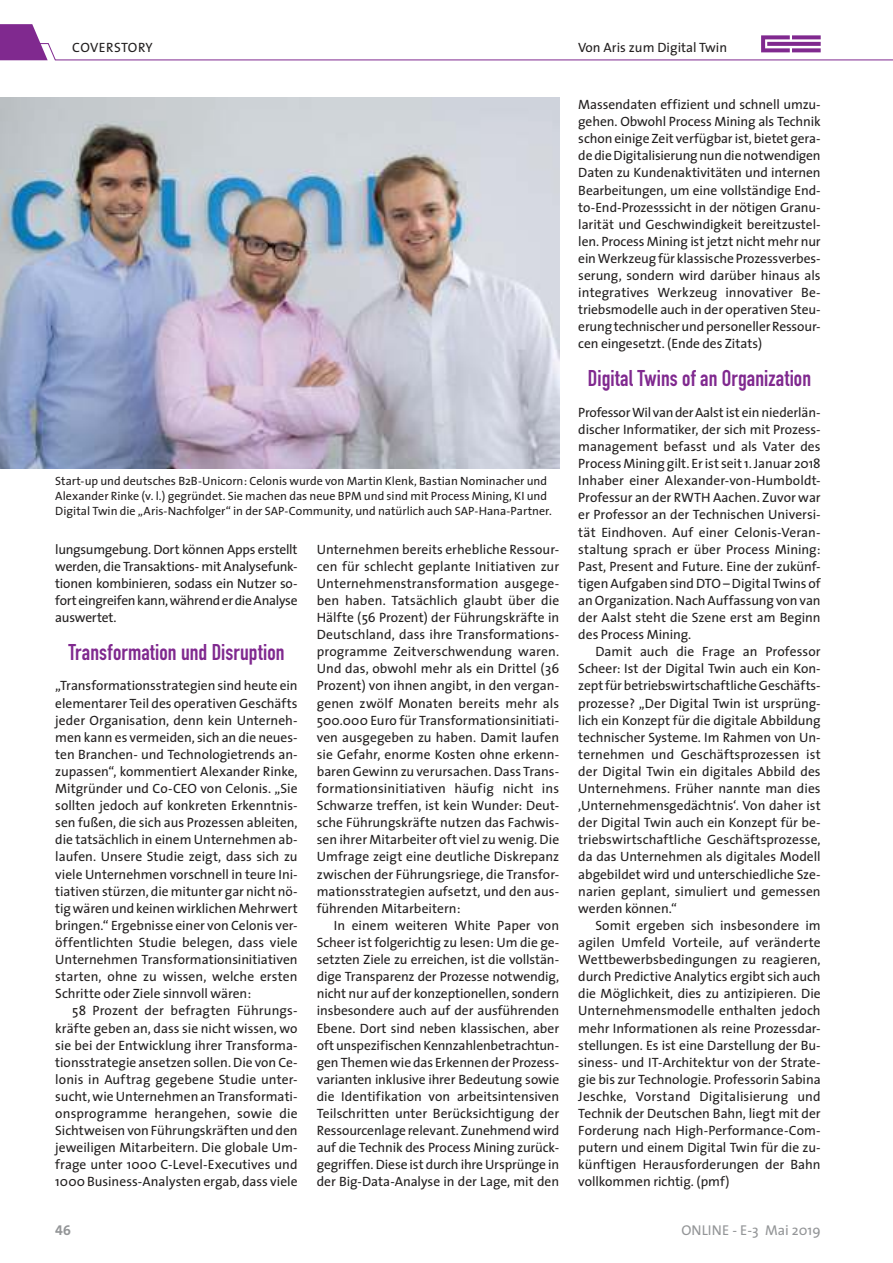
<style>
.page{position:relative;width:893px;height:1263px;background:#fff}
.page>*{position:absolute;margin:0;border:0;box-sizing:border-box;transform-origin:0 0}
.t1{font:700 22.5px "DIN Condensed";letter-spacing:.005em;color:#80298f}
.t2{font:14.25px "The Sans";color:#939597}
.t3{font:14.25px "The Sans Bold Expert";color:#939597}
.t4{font:13.5px/17.1px "The Sans";color:#221f1f;text-align:justify}
.t5{font:12px/15px "The Sans";color:#221f1f}
</style>
<div class="page">
<svg style="left:0;top:24px;width:893px;height:37px"></svg>
<img style="left:0;top:98px;width:559px;height:370px">
<p class="t4" style="left:72px;top:41px;width:82px">COVERSTORY</p>
<p class="t4" style="left:578px;top:41px;width:151px">Von Aris zum Digital Twin</p>
<p class="t5" style="left:55px;top:474px;width:498px">Start-up und deutsches B2B-Unicorn: Celonis wurde von Martin Klenk, Bastian Nominacher und<br>Alexander Rinke (v. l.) gegründet. Sie machen das neue BPM und sind mit Process Mining, KI und<br>Digital Twin die „Aris-Nachfolger“ in der SAP-Community, und natürlich auch SAP-Hana-Partner.</p>
<p class="t4" style="left:55px;top:541px;width:244px">lungsumgebung. Dort können Apps erstellt werden, die Transaktions- mit Analysefunk&shy;tionen kombinieren, sodass ein Nutzer so&shy;fort eingreifen kann, während er die Analyse auswertet.</p>
<h1 class="t1" style="left:68px;top:644px;width:218px">Transformation und Disruption</h1>
<p class="t4" style="left:55px;top:678px;width:244px">„Transformationsstrategien sind heute ein elementarer Teil des operativen Geschäfts jeder Organisation, denn kein Unterneh&shy;men kann es vermeiden, sich an die neues&shy;ten Branchen- und Technologietrends an&shy;zupassen“, kommentiert Alexander Rinke, Mitgründer und Co-CEO von Celonis. „Sie sollten jedoch auf konkreten Erkenntnis&shy;sen fußen, die sich aus Prozessen ableiten, die tatsächlich in einem Unternehmen ab&shy;laufen. Unsere Studie zeigt, dass sich zu viele Unternehmen vorschnell in teure Ini&shy;tiativen stürzen, die mitunter gar nicht nö&shy;tig wären und keinen wirklichen Mehrwert bringen.“ Ergebnisse einer von Celonis ver&shy;öffentlichten Studie belegen, dass viele Unternehmen Transformationsinitiativen starten, ohne zu wissen, welche ersten Schritte oder Ziele sinnvoll wären:</p>
<p class="t4" style="left:55px;top:1003px;width:244px;text-indent:17px">58 Prozent der befragten Führungs&shy;kräfte geben an, dass sie nicht wissen, wo sie bei der Entwicklung ihrer Transforma&shy;tionsstrategie ansetzen sollen. Die von Ce&shy;lonis in Auftrag gegebene Studie unter&shy;sucht, wie Unternehmen an Transformati&shy;onsprogramme herangehen, sowie die Sichtweisen von Führungskräften und den jeweiligen Mitarbeitern. Die globale Um&shy;frage unter 1000 C-Level-Executives und 1000 Business-Analysten ergab, dass viele</p>
<p class="t4" style="left:317px;top:541px;width:244px">Unternehmen bereits erhebliche Ressour&shy;cen für schlecht geplante Initiativen zur Unternehmenstransformation ausgege&shy;ben haben. Tatsächlich glaubt über die Hälfte (56 Prozent) der Führungskräfte in Deutschland, dass ihre Transformations&shy;programme Zeitverschwendung waren.<br>Und das, obwohl mehr als ein Drittel (36<br>Prozent) von ihnen angibt, in den vergan&shy;genen zwölf Monaten bereits mehr als 500.000 Euro für Transformationsinitiati&shy;ven ausgegeben zu haben. Damit laufen sie Gefahr, enorme Kosten ohne erkenn&shy;baren Gewinn zu verursachen. Dass Trans&shy;formationsinitiativen häufig nicht ins Schwarze treffen, ist kein Wunder: Deut&shy;sche Führungskräfte nutzen das Fachwis&shy;sen ihrer Mitarbeiter oft viel zu wenig. Die Umfrage zeigt eine deutliche Diskrepanz zwischen der Führungsriege, die Transfor&shy;mationsstrategien aufsetzt, und den aus&shy;führenden Mitarbeitern:</p>
<p class="t4" style="left:317px;top:917px;width:244px;text-indent:17px">In einem weiteren White Paper von Scheer ist folgerichtig zu lesen: Um die ge&shy;setzten Ziele zu erreichen, ist die vollstän&shy;dige Transparenz der Prozesse notwendig, nicht nur auf der konzeptionellen, sondern insbesondere auch auf der ausführenden Ebene. Dort sind neben klassischen, aber oft unspezifischen Kennzahlenbetrachtun&shy;gen Themen wie das Erkennen der Prozess&shy;varianten inklusive ihrer Bedeutung sowie die Identifikation von arbeitsintensiven Teilschritten unter Berücksichtigung der Ressourcenlage relevant. Zunehmend wird auf die Technik des Process Mining zurück&shy;gegriffen. Diese ist durch ihre Ursprünge in der Big-Data-Analyse in der Lage, mit den</p>
<p class="t4" style="left:578px;top:96px;width:244px">Massendaten effizient und schnell umzu&shy;gehen. Obwohl Process Mining als Technik schon einige Zeit verfügbar ist, bietet gera&shy;de die Digitalisierung nun die notwendigen Daten zu Kundenaktivitäten und internen Bearbeitungen, um eine vollständige End&shy;to-End-Prozesssicht in der nötigen Granu&shy;larität und Geschwindigkeit bereitzustel&shy;len. Process Mining ist jetzt nicht mehr nur ein Werkzeug für klassische Prozessverbes&shy;serung, sondern wird darüber hinaus als integratives Werkzeug innovativer Be&shy;triebsmodelle auch in der operativen Steu&shy;erung technischer und personeller Ressour&shy;cen eingesetzt. (Ende des Zitats)</p>
<h1 class="t1" style="left:588px;top:370px;width:225px">Digital Twins of an Organization</h1>
<p class="t4" style="left:578px;top:404px;width:244px">Professor Wil van der Aalst ist ein niederlän&shy;discher Informatiker, der sich mit Prozess&shy;management befasst und als Vater des Process Mining gilt. Er ist seit 1. Januar 2018<br>Inhaber einer Alexander-von-Humboldt-Professur an der RWTH Aachen. Zuvor war er Professor an der Technischen Universi&shy;tät Eindhoven. Auf einer Celonis-Veran&shy;staltung sprach er über Process Mining:<br>Past, Present and Future. Eine der zukünf&shy;tigen Aufgaben sind DTO – Digital Twins of an Organization. Nach Auffassung von van der Aalst steht die Szene erst am Beginn des Process Mining.</p>
<p class="t4" style="left:578px;top:644px;width:244px;text-indent:17px">Damit auch die Frage an Professor Scheer: Ist der Digital Twin auch ein Kon&shy;zept für betriebswirtschaftliche Geschäfts&shy;prozesse? „Der Digital Twin ist ursprüng&shy;lich ein Konzept für die digitale Abbildung technischer Systeme. Im Rahmen von Un&shy;ternehmen und Geschäftsprozessen ist der Digital Twin ein digitales Abbild des Unternehmens. Früher nannte man dies ,Unternehmensgedächtnis‘. Von daher ist der Digital Twin auch ein Konzept für be&shy;triebswirtschaftliche Geschäftsprozesse, da das Unternehmen als digitales Modell abgebildet wird und unterschiedliche Sze&shy;narien geplant, simuliert und gemessen werden können.“</p>
<p class="t4" style="left:578px;top:917px;width:244px;text-indent:17px">Somit ergeben sich insbesondere im agilen Umfeld Vorteile, auf veränderte Wettbewerbsbedingungen zu reagieren, durch Predictive Analytics ergibt sich auch die Möglichkeit, dies zu antizipieren. Die Unternehmensmodelle enthalten jedoch mehr Informationen als reine Prozessdar&shy;stellungen. Es ist eine Darstellung der Bu&shy;siness- und IT-Architektur von der Strate&shy;gie bis zur Technologie. Professorin Sabina Jeschke, Vorstand Digitalisierung und Technik der Deutschen Bahn, liegt mit der Forderung nach High-Performance-Com&shy;putern und einem Digital Twin für die zu&shy;künftigen Herausforderungen der Bahn vollkommen richtig. (pmf)</p>
<p class="t3" style="left:55px;top:1222px;width:17px">46</p>
<p class="t2" style="left:681px;top:1223px;width:141px">ONLINE - E-3 Mai 2019</p>
</div>
